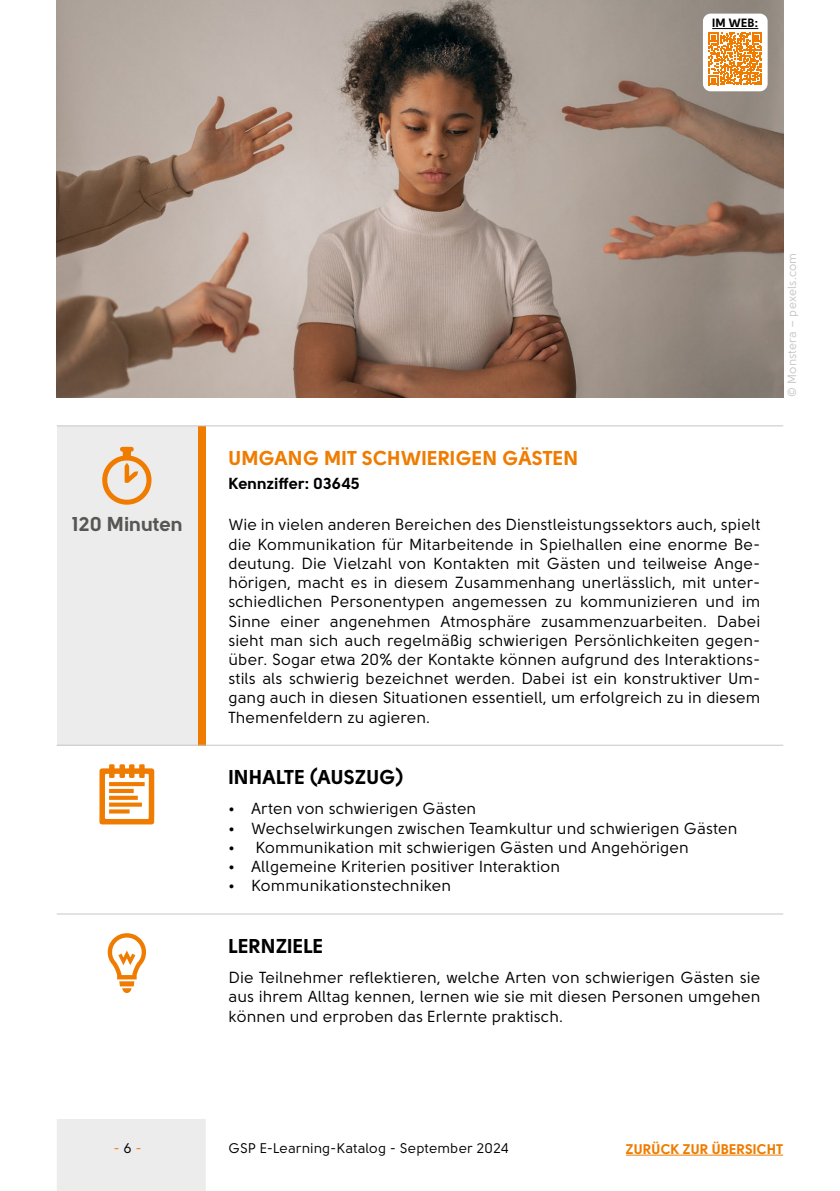
<style>
.page{position:relative;width:840px;height:1191px;background:#fff}
.page>*{position:absolute;margin:0;border:0;box-sizing:border-box;transform-origin:0 0}
.t1{font:70px "Heydings Icons";color:#ef7c00}
.t2{font:700 20px "Solomon Sans";color:#ef7c00}
.t3{font:700 20px "Solomon Sans";color:#000}
.t4{font:700 20px "Solomon Sans";letter-spacing:-.005em;color:#565655}
.t5{font:16px/19.2px "Solomon Sans";color:#000;text-align:justify}
.t6{font:700 16px "Solomon Sans";color:#000}
.t7{font:14px "Solomon Sans";color:#000}
.t8{font:700 14px "Solomon Sans";letter-spacing:-.01em;color:#ef7c00}
.t9{font:14px "Solomon Sans";color:#ef7c00}
.t10{font:12px "Solomon Sans";color:#c5c6c6}
.t11{font:700 12px "Solomon Sans";color:#000}
.s1{color:#000}
</style>
<div class="page">
<div style="left:57px;top:1119px;width:149px;height:72px;background:#ececec"></div>
<hr style="left:625px;top:1154px;width:157px;height:1px;background:#ef7c00">
<img style="left:57px;top:0;width:725px;height:397px">
<div style="left:57px;top:426px;width:141px;height:319px;background:#ececec"></div>
<div style="left:198px;top:426px;width:8px;height:319px;background:#ef7c00"></div>
<hr style="left:57px;top:425px;width:141px;height:1px;background:#c5c6c6">
<hr style="left:206px;top:425px;width:576px;height:1px;background:#c5c6c6">
<hr style="left:57px;top:744px;width:141px;height:1px;background:#c5c6c6">
<hr style="left:206px;top:744px;width:576px;height:1px;background:#c5c6c6">
<hr style="left:57px;top:913px;width:141px;height:1px;background:#c5c6c6">
<hr style="left:206px;top:913px;width:576px;height:1px;background:#c5c6c6">
<div style="left:702px;top:14px;width:65px;height:77px;background:#fff;border-radius:8px"></div>
<svg style="left:708px;top:32px;width:53px;height:53px"></svg>
<hr style="left:711px;top:28px;width:46px;height:1px;background:#000">
<p class="t11" style="left:711px;top:16px;width:48px">IM WEB:</p>
<p class="t4" style="left:72px;top:512px;width:112px">120 Minuten</p>
<p class="t2" style="left:228px;top:446px;width:351px">UMGANG MIT SCHWIERIGEN GÄSTEN</p>
<p class="t6" style="left:228px;top:474px;width:133px">Kennziffer: 03645</p>
<p class="t5" style="left:228px;top:515px;width:533px">Wie in vielen anderen Bereichen des Dienstleistungssektors auch, spielt die Kommunikation für Mitarbeitende in Spielhallen eine enorme Be&shy;deutung. Die Vielzahl von Kontakten mit Gästen und teilweise Ange&shy;hörigen, macht es in diesem Zusammenhang unerlässlich, mit unter&shy;schiedlichen Personentypen angemessen zu kommunizieren und im Sinne einer angenehmen Atmosphäre zusammenzuarbeiten. Dabei sieht man sich auch regelmäßig schwierigen Persönlichkeiten gegen&shy;über. Sogar etwa 20% der Kontakte können aufgrund des Interaktions&shy;stils als schwierig bezeichnet werden. Dabei ist ein konstruktiver Um&shy;gang auch in diesen Situationen essentiell, um erfolgreich zu in diesem Themenfeldern zu agieren.</p>
<p class="t3" style="left:228px;top:765px;width:177px">INHALTE (AUSZUG)</p>
<p class="t5" style="left:228px;top:799px;width:249px">• Arten von schwierigen Gästen</p>
<p class="t5" style="left:228px;top:818px;width:510px">• Wechselwirkungen zwischen Teamkultur und schwierigen Gästen</p>
<p class="t5" style="left:228px;top:838px;width:461px">• Kommunikation mit schwierigen Gästen und Angehörigen</p>
<p class="t5" style="left:228px;top:857px;width:333px">• Allgemeine Kriterien positiver Interaktion</p>
<p class="t5" style="left:228px;top:876px;width:224px">• Kommunikationstechniken</p>
<h1 class="t1" style="left:93px;top:927px;width:71px">●</h1>
<p class="t3" style="left:228px;top:934px;width:97px">LERNZIELE</p>
<p class="t5" style="left:228px;top:968px;width:533px">Die Teilnehmer reflektieren, welche Arten von schwierigen Gästen sie aus ihrem Alltag kennen, lernen wie sie mit diesen Personen umgehen können und erproben das Erlernte praktisch.</p>
<p class="t10" style="left:785px;top:397px;width:146px;rotate:-90deg">© Monstera – pexels.com</p>
<p class="t9" style="left:113px;top:1140px;width:30px">- <span class="s1">6</span> -</p>
<p class="t7" style="left:228px;top:1140px;width:282px">GSP E-Learning-Katalog - September 2024</p>
<p class="t8" style="left:625px;top:1140px;width:159px">ZURÜCK ZUR ÜBERSICHT</p>
</div>
